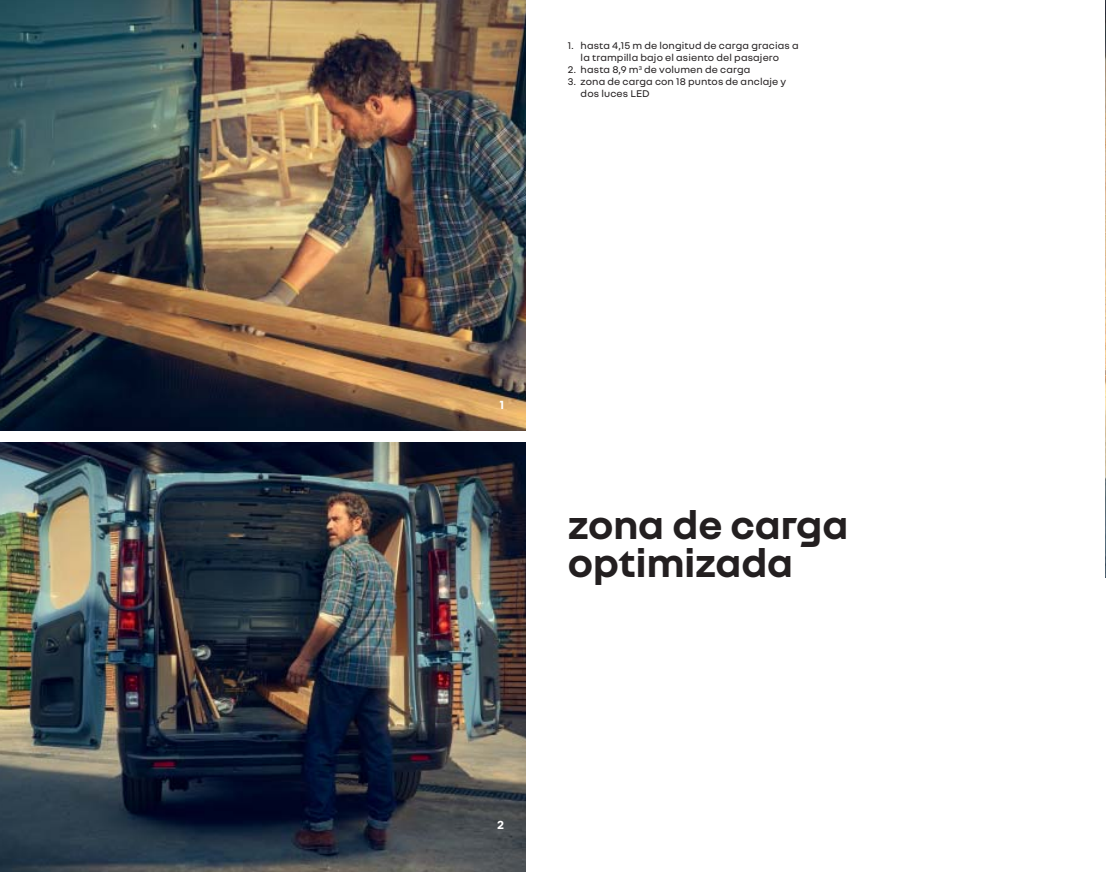
<style>
.page{position:relative;width:1106px;height:872px;background:#fff}
.page>*{position:absolute;margin:0;border:0;box-sizing:border-box;transform-origin:0 0}
.t1{font:700 42px/38.4px "Nouvel R";letter-spacing:-.01em;color:#231f20}
.t2{font:700 12.75px "Nouvel R";color:#fff}
.t3{font:10.5px/12px "Nouvel R";letter-spacing:.01em;color:#231f20}
</style>
<div class="page">
<img style="left:1105px;top:0;width:1px;height:577px">
<img style="left:0;top:0;width:525px;height:430px">
<img style="left:0;top:442px;width:525px;height:430px">
<p class="t3" style="left:580px;top:41px;width:219px;text-indent:-13px">1. hasta 4,15 m de longitud de carga gracias a la trampilla bajo el asiento del pasajero</p>
<p class="t3" style="left:568px;top:65px;width:184px">2. hasta 8,9 m<sup>3</sup> de volumen de carga</p>
<p class="t3" style="left:580px;top:77px;width:207px;text-indent:-13px">3. zona de carga con 18 puntos de anclaje y dos luces LED</p>
<p class="t2" style="left:499px;top:400px;width:6px">1</p>
<h1 class="t1" style="left:568px;top:508px;width:282px">zona de carga optimizada</h1>
<p class="t2" style="left:497px;top:820px;width:9px">2</p>
</div>
